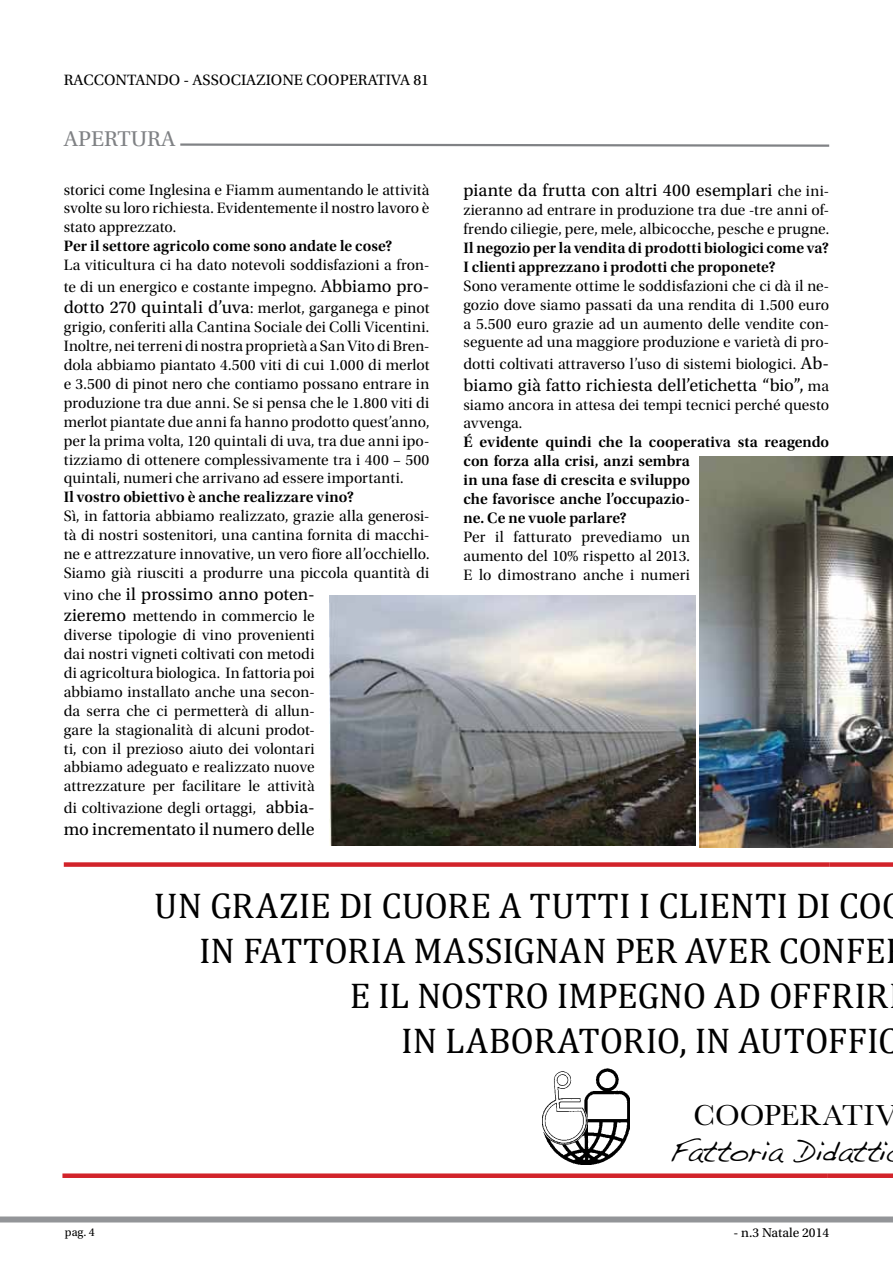
<style>
.page{position:relative;width:893px;height:1263px;background:#fff}
.page>*{position:absolute;margin:0;border:0;box-sizing:border-box;transform-origin:0 0}
.t1{font:36px "Cambria";letter-spacing:-.005em;color:#000}
.t2{font:30px "Handwriting Dakota";letter-spacing:-.005em;color:#000}
.t3{font:30px "Baskerville";color:#000}
.t4{font:22.5px "Utopia Std";color:#808285}
.t5{font:18px "Utopia Std";color:#000}
.t6{font:15.75px/18.9px "Utopia Std Subh";letter-spacing:.005em;color:#000;text-align:justify}
.t7{font:15.75px/18.9px "Utopia Std Semibold Subh";letter-spacing:.005em;color:#000}
.t8{font:15.75px "Utopia Std";color:#000}
.t9{font:13.5px "Utopia Std";color:#000}
.t10{font:12px "Utopia Std";color:#000}
.s1{font-family:"Utopia Std";font-size:18px}
.s2{font-family:"Utopia Std Subh";font-size:15.75px}
</style>
<div class="page">
<div style="left:0;top:1216px;width:892px;height:6px;background:#939598"></div>
<svg style="left:180px;top:143px;width:650px;height:4px"></svg>
<img style="left:542px;top:1069px;width:87px;height:95px">
<img style="left:330px;top:595px;width:365px;height:250px">
<img style="left:699px;top:457px;width:193px;height:390px">
<div style="left:64px;top:862px;width:765px;height:5px;background:#d2232a"></div>
<div style="left:829px;top:862px;width:63px;height:5px;background:#d2232a"></div>
<div style="left:62px;top:1173px;width:766px;height:5px;background:#d2232a"></div>
<div style="left:828px;top:1173px;width:64px;height:5px;background:#d2232a"></div>
<p class="t8" style="left:64px;top:71px;width:367px">RACCONTANDO - ASSOCIAZIONE COOPERATIVA 81</p>
<h3 class="t4" style="left:64px;top:127px;width:113px">APERTURA</h3>
<p class="t6" style="left:64px;top:180px;width:367px">storici come Inglesina e Fiamm aumentando le attività svolte su loro richiesta. Evidentemente il nostro lavoro è stato apprezzato.</p>
<p class="t7" style="left:64px;top:237px;width:330px">Per il settore agricolo come sono andate le cose?</p>
<p class="t6" style="left:64px;top:254px;width:367px;line-height:21.6px">La viticultura ci ha dato notevoli soddisfazioni a fron&shy;te di un energico e costante impegno. <span class="s1">Abbiamo pro&shy;dotto 270 quintali d’uva</span>: merlot, garganega e pinot</p>
<p class="t6" style="left:64px;top:318px;width:367px">grigio, conferiti alla Cantina Sociale dei Colli Vicentini.<br>Inoltre, nei terreni di nostra proprietà a San Vito di Bren&shy;dola abbiamo piantato 4.500 viti di cui 1.000 di merlot e 3.500 di pinot nero che contiamo possano entrare in produzione tra due anni. Se si pensa che le 1.800 viti di merlot piantate due anni fa hanno prodotto quest’anno, per la prima volta, 120 quintali di uva, tra due anni ipo&shy;tizziamo di ottenere complessivamente tra i 400 – 500 quintali, numeri che arrivano ad essere importanti.</p>
<p class="t7" style="left:64px;top:488px;width:292px">Il vostro obiettivo è anche realizzare vino?</p>
<p class="t6" style="left:64px;top:507px;width:367px">Sì, in fattoria abbiamo realizzato, grazie alla generosi&shy;tà di nostri sostenitori, una cantina fornita di macchi&shy;ne e attrezzature innovative, un vero fiore all’occhiello.<br>Siamo già riusciti a produrre una piccola quantità di</p>
<p class="t5" style="left:64px;top:584px;width:252px"><span class="s2">vino che</span> il prossimo anno poten-</p>
<p class="t6" style="left:64px;top:607px;width:252px"><span class="s1">zieremo</span> mettendo in commercio le diverse tipologie di vino provenienti dai nostri vigneti coltivati con metodi di agricoltura biologica. In fattoria poi abbiamo installato anche una secon&shy;da serra che ci permetterà di allun&shy;gare la stagionalità di alcuni prodot&shy;ti, con il prezioso aiuto dei volontari abbiamo adeguato e realizzato nuove attrezzature per facilitare le attività</p>
<p class="t6" style="left:64px;top:799px;width:252px">di coltivazione degli ortaggi, <span class="s1">abbia-</span></p>
<p class="t5" style="left:64px;top:819px;width:252px">mo incrementato il numero delle</p>
<p class="t5" style="left:463px;top:181px;width:367px">piante da frutta con altri 400 esemplari <span class="s2">che ini-</span></p>
<p class="t6" style="left:463px;top:201px;width:367px">zieranno ad entrare in produzione tra due -tre anni of&shy;frendo ciliegie, pere, mele, albicocche, pesche e prugne.</p>
<p class="t7" style="left:463px;top:238px;width:367px">Il negozio per la vendita di prodotti biologici come va?<br>I clienti apprezzano i prodotti che proponete?</p>
<p class="t6" style="left:463px;top:276px;width:367px">Sono veramente ottime le soddisfazioni che ci dà il ne&shy;gozio dove siamo passati da una rendita di 1.500 euro a 5.500 euro grazie ad un aumento delle vendite con&shy;seguente ad una maggiore produzione e varietà di pro-</p>
<p class="t6" style="left:463px;top:355px;width:367px">dotti coltivati attraverso l’uso di sistemi biologici. <span class="s1">Ab-</span></p>
<p class="t5" style="left:463px;top:375px;width:367px">biamo già fatto richiesta dell’etichetta “bio”, <span class="s2">ma</span></p>
<p class="t6" style="left:463px;top:395px;width:367px">siamo ancora in attesa dei tempi tecnici perché questo avvenga.</p>
<p class="t7" style="left:463px;top:433px;width:367px">É evidente quindi che la cooperativa sta reagendo con forza alla crisi, anzi sembra<br>in una fase di crescita e sviluppo<br>che favorisce anche l’occupazio-<br>ne. Ce ne vuole parlare?</p>
<p class="t6" style="left:463px;top:527px;width:228px">Per il fatturato prevediamo un aumento del 10% rispetto al 2013.<br>E lo dimostrano anche i numeri</p>
<h1 class="t1" style="left:154px;top:884px;width:729px">UN GRAZIE DI CUORE A TUTTI I CLIENTI DI CO</h1>
<h1 class="t1" style="left:199px;top:929px;width:688px">IN FATTORIA MASSIGNAN PER AVER CONFE</h1>
<h1 class="t1" style="left:350px;top:974px;width:540px">E IL NOSTRO IMPEGNO AD OFFRIR</h1>
<h1 class="t1" style="left:401px;top:1019px;width:499px">IN LABORATORIO, IN AUTOFFIC</h1>
<p class="t10" style="left:65px;top:1226px;width:32px">pag. 4</p>
<h2 class="t3" style="left:694px;top:1098px;width:205px">COOPERATIV</h2>
<h2 class="t2" style="left:670px;top:1129px;width:219px">Fattoria Didatti</h2>
<p class="t9" style="left:734px;top:1226px;width:97px">- n.3 Natale 2014</p>
</div>
